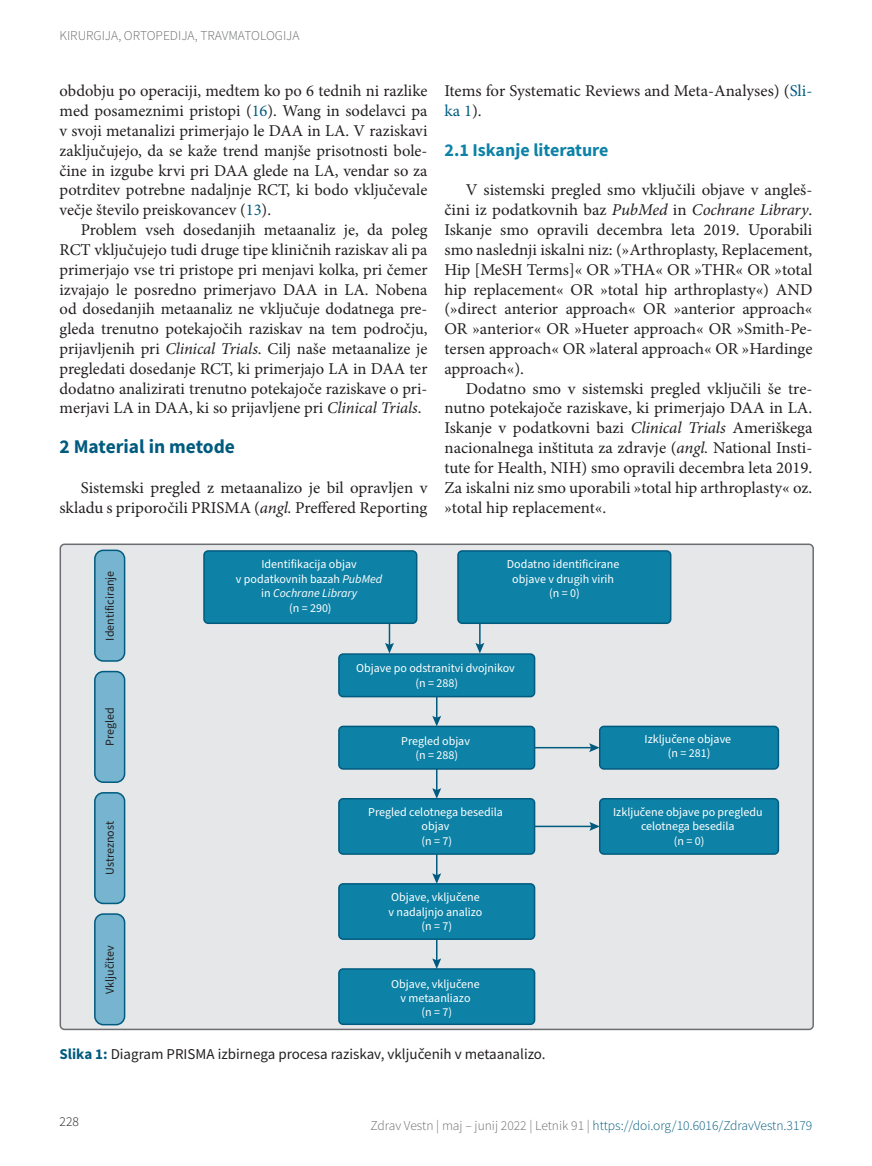
<style>
.page{position:relative;width:872px;height:1166px;background:#fff}
.page>*{position:absolute;margin:0;border:0;box-sizing:border-box;transform-origin:0 0}
.t1{font:700 19.5px "Source Sans Pro";color:#005b7f}
.t2{font:700 18px "Source Sans Pro";color:#0d82a6}
.t3{font:16.5px/19.8px "Minion Pro";color:#231f20;text-align:justify}
.t4{font:15px "Source Sans Pro";color:#231f20}
.t5{font:300 13.5px "Source Sans Pro";color:#005b7f}
.t6{font:300 13.5px "Source Sans Pro";color:#6c6d70}
.t7{font:300 13.5px "Source Sans Pro";color:#231f20}
.t8{font:12px/14.4px "Source Sans Pro";color:#fff;text-align:center}
.t9{font:12px "Source Sans Pro";color:#231f20}
.s1{color:#005b7f}
.s2{font-style:italic}
.s3{font-weight:700;color:#005b7f}
.s4{color:#6c6d70}
</style>
<div class="page">
<div style="left:60px;top:544px;width:753px;height:485px;background:#e6e7e9;border-radius:4px"></div>
<div style="left:60px;top:543px;width:754px;height:486px;border:2px solid #6c6d70;border-radius:4px"></div>
<div style="left:339px;top:654px;width:195px;height:42px;background:#0d82a6;border-radius:4px"></div>
<div style="left:338px;top:653px;width:197px;height:44px;border:2px solid #005b7f;border-radius:4px"></div>
<div style="left:204px;top:550px;width:213px;height:73px;background:#0d82a6;border-radius:4px"></div>
<div style="left:203px;top:550px;width:214px;height:74px;border:2px solid #005b7f;border-radius:4px"></div>
<div style="left:339px;top:726px;width:195px;height:42px;background:#0d82a6;border-radius:4px"></div>
<div style="left:338px;top:725px;width:197px;height:44px;border:2px solid #005b7f;border-radius:4px"></div>
<div style="left:339px;top:798px;width:195px;height:55px;background:#0d82a6;border-radius:4px"></div>
<div style="left:338px;top:797px;width:197px;height:57px;border:2px solid #005b7f;border-radius:4px"></div>
<div style="left:339px;top:883px;width:195px;height:55px;background:#0d82a6;border-radius:4px"></div>
<div style="left:338px;top:882px;width:197px;height:57px;border:2px solid #005b7f;border-radius:4px"></div>
<div style="left:600px;top:726px;width:178px;height:42px;background:#0d82a6;border-radius:4px"></div>
<div style="left:599px;top:725px;width:180px;height:44px;border:2px solid #005b7f;border-radius:4px"></div>
<div style="left:600px;top:798px;width:178px;height:55px;background:#0d82a6;border-radius:4px"></div>
<div style="left:599px;top:797px;width:180px;height:57px;border:2px solid #005b7f;border-radius:4px"></div>
<div style="left:95px;top:550px;width:30px;height:110px;background:#76b4cf;border-radius:9px"></div>
<div style="left:94px;top:549px;width:31px;height:112px;border:2px solid #005b7f;border-radius:9px"></div>
<div style="left:95px;top:671px;width:30px;height:111px;background:#76b4cf;border-radius:9px"></div>
<div style="left:94px;top:670px;width:31px;height:112px;border:2px solid #005b7f;border-radius:9px"></div>
<div style="left:95px;top:792px;width:30px;height:111px;background:#76b4cf;border-radius:9px"></div>
<div style="left:94px;top:791px;width:31px;height:112px;border:2px solid #005b7f;border-radius:9px"></div>
<div style="left:95px;top:913px;width:30px;height:111px;background:#76b4cf;border-radius:9px"></div>
<div style="left:94px;top:913px;width:31px;height:112px;border:2px solid #005b7f;border-radius:9px"></div>
<svg style="left:385px;top:623px;width:9px;height:30px"></svg>
<hr style="left:534px;top:746px;width:58px;height:2px;background:#005b7f">
<svg style="left:589px;top:743px;width:11px;height:9px"></svg>
<hr style="left:534px;top:825px;width:59px;height:1px;background:#005b7f">
<svg style="left:589px;top:821px;width:11px;height:9px"></svg>
<div style="left:339px;top:968px;width:195px;height:55px;background:#0d82a6;border-radius:4px"></div>
<div style="left:338px;top:967px;width:197px;height:57px;border:2px solid #005b7f;border-radius:4px"></div>
<svg style="left:432px;top:696px;width:9px;height:30px"></svg>
<svg style="left:432px;top:768px;width:9px;height:30px"></svg>
<svg style="left:432px;top:853px;width:9px;height:30px"></svg>
<svg style="left:432px;top:938px;width:9px;height:30px"></svg>
<div style="left:458px;top:550px;width:212px;height:73px;background:#0d82a6;border-radius:4px"></div>
<div style="left:457px;top:550px;width:214px;height:74px;border:2px solid #005b7f;border-radius:4px"></div>
<svg style="left:475px;top:623px;width:9px;height:30px"></svg>
<p class="t6" style="left:60px;top:27px;width:241px">KIRURGIJA, ORTOPEDIJA, TRAVMATOLOGIJA</p>
<p class="t3" style="left:60px;top:81px;width:369px">obdobju po operaciji, medtem ko po 6 tednih ni razlike med posameznimi pristopi (<span class="s1">16</span>). Wang in sodelavci pa v svoji metanalizi primerjajo le DAA in LA. V raziskavi zaključujejo, da se kaže trend manjše prisotnosti bole&shy;čine in izgube krvi pri DAA glede na LA, vendar so za potrditev potrebne nadaljnje RCT, ki bodo vključevale večje število preiskovancev (<span class="s1">13</span>).</p>
<p class="t3" style="left:60px;top:220px;width:369px;text-indent:21px">Problem vseh dosedanjih metaanaliz je, da poleg RCT vključujejo tudi druge tipe kliničnih raziskav ali pa primerjajo vse tri pristope pri menjavi kolka, pri čemer izvajajo le posredno primerjavo DAA in LA. Nobena od dosedanjih metaanaliz ne vključuje dodatnega pre&shy;gleda trenutno potekajočih raziskav na tem področju, prijavljenih pri <span class="s2">Clinical Trials</span>. Cilj naše metaanalize je pregledati dosedanje RCT, ki primerjajo LA in DAA ter dodatno analizirati trenutno potekajoče raziskave o pri&shy;merjavi LA in DAA, ki so prijavljene pri <span class="s2">Clinical Trials</span>.</p>
<p class="t1" style="left:60px;top:433px;width:177px">2 Material in metode</p>
<p class="t3" style="left:60px;top:477px;width:369px;text-align:right">Sistemski pregled z metaanalizo je bil opravljen v skladu s priporočili PRISMA (<span class="s2">angl.</span> Preffered Reporting</p>
<p class="t3" style="left:444px;top:81px;width:369px">Items for Systematic Reviews and Meta-Analyses) (<span class="s1">Sli&shy;ka 1</span>).</p>
<p class="t2" style="left:444px;top:138px;width:166px">2.1 Iskanje literature</p>
<p class="t3" style="left:444px;top:180px;width:369px;text-indent:21px">V sistemski pregled smo vključili objave v angleš&shy;čini iz podatkovnih baz <span class="s2">PubMed</span> in <span class="s2">Cochrane Library</span>.<br>Iskanje smo opravili decembra leta 2019. Uporabili smo naslednji iskalni niz: (»Arthroplasty, Replacement, Hip [MeSH Terms]« OR »THA« OR »THR« OR »total hip replacement« OR »total hip arthroplasty«) AND (»direct anterior approach« OR »anterior approach« OR »anterior« OR »Hueter approach« OR »Smith-Pe&shy;tersen approach« OR »lateral approach« OR »Hardinge approach«).</p>
<p class="t3" style="left:444px;top:378px;width:369px;text-indent:21px">Dodatno smo v sistemski pregled vključili še tre&shy;nutno potekajoče raziskave, ki primerjajo DAA in LA.<br>Iskanje v podatkovni bazi <span class="s2">Clinical Trials</span> Ameriškega nacionalnega inštituta za zdravje (<span class="s2">angl.</span> National Insti&shy;tute for Health, NIH) smo opravili decembra leta 2019.<br>Za iskalni niz smo uporabili »total hip arthroplasty« oz. »total hip replacement«.</p>
<p class="t9" style="left:105px;top:640px;width:71px;rotate:-90deg">Identificiranje</p>
<p class="t8" style="left:236px;top:557px;width:148px">Identifikacija objav<br>v podatkovnih bazah <span class="s2">PubMed </span>in <span class="s2">Cochrane Library<br></span>(n = 290)</p>
<p class="t8" style="left:507px;top:557px;width:114px">Dodatno identificirane objave v drugih virih (n = 0)</p>
<p class="t9" style="left:105px;top:746px;width:40px;rotate:-90deg">Pregled</p>
<p class="t9" style="left:105px;top:874px;width:55px;rotate:-90deg">Ustreznost</p>
<p class="t9" style="left:105px;top:993px;width:50px;rotate:-90deg">Vključitev</p>
<p class="t8" style="left:356px;top:661px;width:160px">Objave po odstranitvi dvojnikov (n = 288)</p>
<p class="t8" style="left:401px;top:734px;width:70px">Pregled objav (n = 288)</p>
<p class="t8" style="left:368px;top:805px;width:136px">Pregled celotnega besedila objav<br>(n = 7)</p>
<p class="t8" style="left:388px;top:890px;width:95px">Objave, vključene v nadaljnjo analizo (n = 7)</p>
<p class="t8" style="left:391px;top:976px;width:90px">Objave, vključene v metaanliazo<br>(n = 7)</p>
<p class="t4" style="left:60px;top:1043px;width:487px"><span class="s3">Slika 1:</span> Diagram PRISMA izbirnega procesa raziskav, vključenih v metaanalizo.</p>
<p class="t8" style="left:644px;top:732px;width:88px">Izključene objave (n = 281)</p>
<p class="t8" style="left:613px;top:805px;width:151px">Izključene objave po pregledu celotnega besedila<br>(n = 0)</p>
<p class="t7" style="left:60px;top:1112px;width:21px">228</p>
<p class="t5" style="left:370px;top:1116px;width:443px"><span class="s4">Zdrav Vestn | maj – junij 2022 | Letnik 91 |</span> https://doi.org/10.6016/ZdravVestn.3179</p>
</div>
